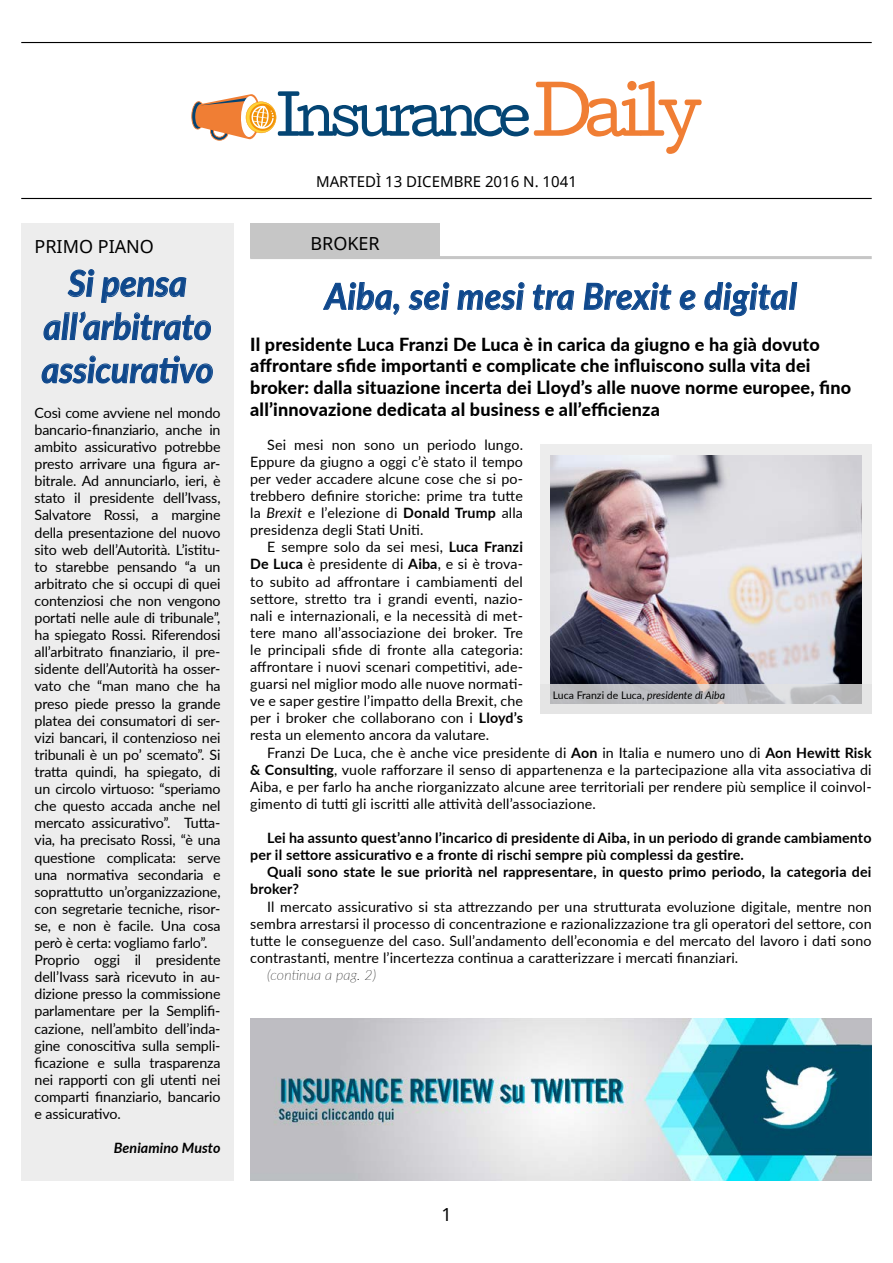
<style>
.page{position:relative;width:893px;height:1263px;background:#fff}
.page>*{position:absolute;margin:0;border:0;box-sizing:border-box;transform-origin:0 0}
.t1{font:italic 700 36px/43.2px "Lato";color:#0f488c;text-align:center;scale:.95 1}
.t2{font:800 18px/21.6px "Lato";letter-spacing:.01em;color:#000}
.t3{font:18px "Noto Sans";color:#000}
.t4{font:15px "Noto Sans";color:#000}
.t5{font:14.25px/17.1px "Lato";letter-spacing:-.01em;color:#000;text-align:justify}
.t6{font:700 14.25px/17.1px "Lato";letter-spacing:.01em;color:#000}
.t7{font:italic 100 14.25px "Lato";letter-spacing:.01em;color:#000}
.t8{font:italic 700 14.25px "Lato";letter-spacing:.005em;color:#000}
.t9{font:10.5px "Lato";color:#000}
.s1{font-style:italic}
.s2{font-weight:700}
</style>
<div class="page">
<hr style="left:21px;top:42px;width:851px;height:1px;background:#000">
<hr style="left:21px;top:198px;width:851px;height:1px;background:#000">
<svg style="left:191px;top:81px;width:511px;height:73px"></svg>
<div style="left:21px;top:223px;width:213px;height:958px;background:#ededed"></div>
<svg style="left:323px;top:282px;width:77px;height:33px"></svg>
<svg style="left:408px;top:282px;width:42px;height:28px"></svg>
<svg style="left:457px;top:282px;width:68px;height:28px"></svg>
<svg style="left:533px;top:284px;width:41px;height:26px"></svg>
<svg style="left:583px;top:282px;width:89px;height:28px"></svg>
<svg style="left:679px;top:290px;width:17px;height:20px"></svg>
<svg style="left:704px;top:282px;width:94px;height:35px"></svg>
<div style="left:250px;top:223px;width:190px;height:35px;background:#c6c6c6"></div>
<hr style="left:250px;top:256px;width:622px;height:3px;background:#c6c6c6">
<div style="left:540px;top:444px;width:332px;height:270px;background:#ededed"></div>
<img style="left:551px;top:455px;width:310px;height:230px">
<svg style="left:67px;top:269px;width:28px;height:28px"></svg>
<svg style="left:101px;top:277px;width:86px;height:26px"></svg>
<svg style="left:43px;top:311px;width:168px;height:30px"></svg>
<svg style="left:41px;top:355px;width:172px;height:29px"></svg>
<img style="left:250px;top:1018px;width:622px;height:163px">
<svg style="left:550px;top:685px;width:312px;height:19px;background:#bdbec1"></svg>
<p class="t4" style="left:316px;top:171px;width:262px">MARTEDÌ 13 DICEMBRE 2016 N. 1041</p>
<p class="t3" style="left:35px;top:234px;width:121px">PRIMO PIANO</p>
<p class="t3" style="left:310px;top:231px;width:71px">BROKER</p>
<h1 class="t1" style="left:42px;top:260px;width:182px">Si pensa all’arbitrato assicurativo</h1>
<p class="t5" style="left:35px;top:403px;width:188px;text-align:left">Così come avviene nel mondo bancario-finanziario, anche in ambito assicurativo potrebbe presto arrivare una figura ar&shy;bitrale. Ad annunciarlo, ieri, è stato il presidente dell’Ivass,<br>Salvatore Rossi, a margine della presentazione del nuovo sito web dell’Autorità. L’istitu&shy;to starebbe pensando “a un arbitrato che si occupi di quei contenziosi che non vengono portati nelle aule di tribunale”, ha spiegato Rossi. Riferendosi all’arbitrato finanziario, il pre&shy;sidente dell’Autorità ha osser&shy;vato che “man mano che ha preso piede presso la grande platea dei consumatori di ser&shy;vizi bancari, il contenzioso nei tribunali è un po’ scemato”. Si tratta quindi, ha spiegato, di un circolo virtuoso: “speriamo che questo accada anche nel mercato assicurativo”. Tutta&shy;via, ha precisato Rossi, “è una questione complicata: serve una normativa secondaria e soprattutto un’organizzazione, con segretarie tecniche, risor&shy;se, e non è facile. Una cosa però è certa: vogliamo farlo”.<br>Proprio oggi il presidente dell’Ivass sarà ricevuto in au&shy;dizione presso la commissione parlamentare per la Semplifi&shy;cazione, nell’ambito dell’inda&shy;gine conoscitiva sulla sempli&shy;ficazione e sulla trasparenza nei rapporti con gli utenti nei comparti finanziario, bancario e assicurativo.</p>
<p class="t8" style="left:114px;top:1137px;width:108px">Beniamino Musto</p>
<h1 class="t1" style="left:325px;top:273px;width:498px">Aiba, sei mesi tra Brexit e digital</h1>
<p class="t2" style="left:250px;top:333px;width:602px">Il presidente Luca Franzi De Luca è in carica da giugno e ha già dovuto affrontare sfide importanti e complicate che influiscono sulla vita dei broker: dalla situazione incerta dei Lloyd’s alle nuove norme europee, fino all’innovazione dedicata al business e all’efficienza</p>
<p class="t5" style="left:250px;top:435px;width:274px;text-indent:17px">Sei mesi non sono un periodo lungo.<br>Eppure da giugno a oggi c’è stato il tempo per veder accadere alcune cose che si po&shy;trebbero definire storiche: prime tra tutte la <span class="s1">Brexit</span> e l’elezione di <span class="s2">Donald Trump</span> alla presidenza degli Stati Uniti.</p>
<p class="t5" style="left:250px;top:538px;width:274px;text-indent:17px">E sempre solo da sei mesi, <span class="s2">Luca Franzi De Luca</span> è presidente di <span class="s2">Aiba</span>, e si è trova&shy;to subito ad affrontare i cambiamenti del settore, stretto tra i grandi eventi, nazio&shy;nali e internazionali, e la necessità di met&shy;tere mano all’associazione dei broker. Tre le principali sfide di fronte alla categoria: affrontare i nuovi scenari competitivi, ade&shy;guarsi nel miglior modo alle nuove normati&shy;ve e saper gestire l’impatto della Brexit, che per i broker che collaborano con i <span class="s2">Lloyd’s </span>resta un elemento ancora da valutare.</p>
<p class="t5" style="left:250px;top:743px;width:623px;text-indent:17px">Franzi De Luca, che è anche vice presidente di <span class="s2">Aon</span> in Italia e numero uno di <span class="s2">Aon Hewitt Risk &amp; Consulting</span>, vuole rafforzare il senso di appartenenza e la partecipazione alla vita associativa di Aiba, e per farlo ha anche riorganizzato alcune aree territoriali per rendere più semplice il coinvol&shy;gimento di tutti gli iscritti alle attività dell’associazione.</p>
<p class="t6" style="left:250px;top:829px;width:623px;text-indent:17px">Lei ha assunto quest’anno l’incarico di presidente di Aiba, in un periodo di grande cambiamento per il settore assicurativo e a fronte di rischi sempre più complessi da gestire.</p>
<p class="t6" style="left:250px;top:863px;width:623px;text-indent:17px">Quali sono state le sue priorità nel rappresentare, in questo primo periodo, la categoria dei broker?</p>
<p class="t5" style="left:250px;top:897px;width:623px;text-indent:17px">Il mercato assicurativo si sta attrezzando per una strutturata evoluzione digitale, mentre non sembra arrestarsi il processo di concentrazione e razionalizzazione tra gli operatori del settore, con tutte le conseguenze del caso. Sull’andamento dell’economia e del mercato del lavoro i dati sono contrastanti, mentre l’incertezza continua a caratterizzare i mercati finanziari.</p>
<p class="t7" style="left:267px;top:965px;width:111px">(continua a pag. 2)</p>
<p class="t9" style="left:553px;top:687px;width:174px">Luca Franzi de Luca, <span class="s1">presidente di Aiba</span></p>
<p class="t3" style="left:441px;top:1202px;width:12px">1</p>
</div>
